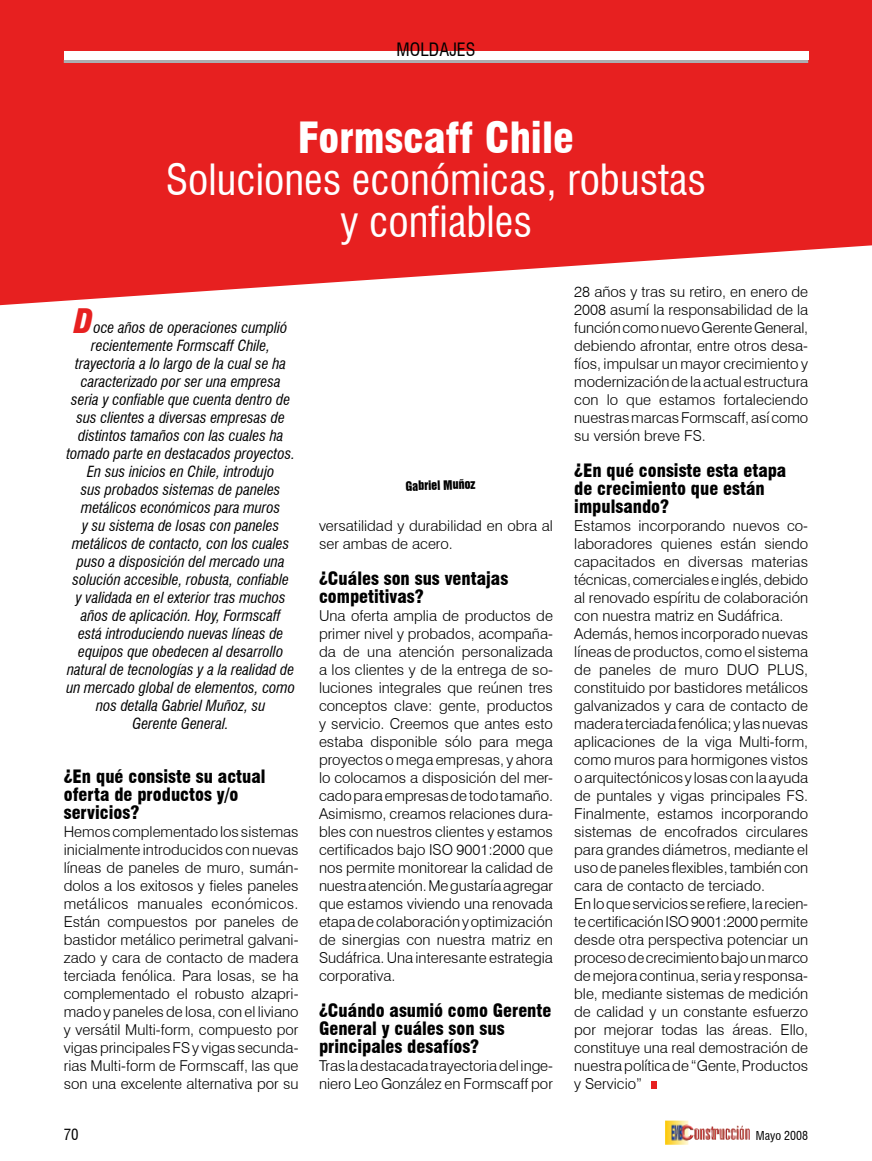
<style>
.page{position:relative;width:872px;height:1161px;background:#fff}
.page>*{position:absolute;margin:0;border:0;box-sizing:border-box;transform-origin:0 0}
.t1{font:300 90px "Swiss 721 BT";color:#e72020}
.t2{font:condensed 42px/42px "Swiss 721 BT";color:#fff;text-align:center}
.t3{font:900 condensed 42px "Swiss 721 BT";color:#fff}
.t4{font:900 condensed 18px/18px "Swiss 721 BT";color:#000}
.t5{font:condensed 18px "Swiss 721 BT";color:#000}
.t6{font:300 15px/18px "Swiss 721 BT";color:#000;text-align:justify}
.t7{font:italic condensed 15px/18px "Swiss 721 BT";color:#000;text-align:center}
.t8{font:condensed 15px "Swiss 721 BT";color:#000}
.t9{font:12px "Swiss 921 BT Regular A";color:#000}
.t10{font:condensed 12px "Swiss 721 BT";color:#000}
.s1{font-weight:900;font-size:33px;color:#e72020}
</style>
<div class="page">
<svg style="left:0;top:0;width:872px;height:306px;background:#e93232"></svg>
<div style="left:64px;top:52px;width:744px;height:8px;background:#fff"></div>
<hr style="left:64px;top:60px;width:744px;height:3px;background:#adaeb1">
<img style="left:665px;top:1120px;width:84px;height:25px">
<img style="left:321px;top:246px;width:231px;height:60px">
<p class="t5" style="left:396px;top:38px;width:80px">MOLDAJES</p>
<h2 class="t3" style="left:298px;top:113px;width:278px">Formscaff Chile</h2>
<h2 class="t2" style="left:166px;top:159px;width:542px">Soluciones económicas, robustas y confiables</h2>
<p class="t7" style="left:66px;top:319px;width:230px"><span class="s1">D</span>oce años de operaciones cumplió recientemente Formscaff Chile, trayectoria a lo largo de la cual se ha caracterizado por ser una empresa seria y confiable que cuenta dentro de sus clientes a diversas empresas de distintos tamaños con las cuales ha tomado parte en destacados proyectos.<br>En sus inicios en Chile, introdujo<br>sus probados sistemas de paneles metálicos económicos para muros<br>y su sistema de losas con paneles metálicos de contacto, con los cuales puso a disposición del mercado una solución accesible, robusta, confiable<br>y validada en el exterior tras muchos años de aplicación. Hoy, Formscaff<br>está introduciendo nuevas líneas de equipos que obedecen al desarrollo natural de tecnologías y a la realidad de un mercado global de elementos, como nos detalla Gabriel Muñoz, su<br>Gerente General.</p>
<p class="t4" style="left:64px;top:767px;width:203px">¿En qué consiste su actual oferta de productos y/o servicios?</p>
<p class="t6" style="left:64px;top:823px;width:236px">Hemos complementado los sistemas inicialmente introducidos con nuevas líneas de paneles de muro, sumán&shy;dolos a los exitosos y fieles paneles metálicos manuales económicos.<br>Están compuestos por paneles de bastidor metálico perimetral galvani&shy;zado y cara de contacto de madera terciada fenólica. Para losas, se ha complementado el robusto alzapri&shy;mado y paneles de losa, con el liviano y versátil Multi-form, compuesto por vigas principales FS y vigas secunda&shy;rias Multi-form de Formscaff, las que son una excelente alternativa por su</p>
<p class="t9" style="left:405px;top:478px;width:71px;rotate:-2deg">Gabriel Muñoz</p>
<p class="t6" style="left:319px;top:517px;width:235px">versatilidad y durabilidad en obra al ser ambas de acero.</p>
<p class="t4" style="left:319px;top:569px;width:191px">¿Cuáles son sus ventajas competitivas?</p>
<p class="t6" style="left:319px;top:607px;width:235px">Una oferta amplia de productos de primer nivel y probados, acompaña&shy;da de una atención personalizada a los clientes y de la entrega de so&shy;luciones integrales que reúnen tres conceptos clave: gente, productos y servicio. Creemos que antes esto estaba disponible sólo para mega proyectos o mega empresas, y ahora lo colocamos a disposición del mer&shy;cado para empresas de todo tamaño.<br>Asimismo, creamos relaciones dura&shy;bles con nuestros clientes y estamos certificados bajo ISO 9001:2000 que nos permite monitorear la calidad de nuestra atención. Me gustaría agregar que estamos viviendo una renovada etapa de colaboración y optimización de sinergias con nuestra matriz en Sudáfrica. Una interesante estrategia corporativa.</p>
<p class="t4" style="left:319px;top:1001px;width:234px">¿Cuándo asumió como Gerente<br>General y cuáles son sus principales desafíos?</p>
<p class="t6" style="left:319px;top:1057px;width:235px">Tras la destacada trayectoria del inge&shy;niero Leo González en Formscaff por</p>
<p class="t6" style="left:574px;top:283px;width:236px">28 años y tras su retiro, en enero de 2008 asumí la responsabilidad de la función como nuevo Gerente General, debiendo afrontar, entre otros desa&shy;fíos, impulsar un mayor crecimiento y modernización de la actual estructura con lo que estamos fortaleciendo nuestras marcas Formscaff, así como su versión breve FS.</p>
<p class="t4" style="left:574px;top:461px;width:214px">¿En qué consiste esta etapa de crecimiento que están impulsando?</p>
<p class="t6" style="left:574px;top:517px;width:236px;text-align:left">Estamos incorporando nuevos co&shy;laboradores quienes están siendo capacitados en diversas materias técnicas, comerciales e inglés, debido al renovado espíritu de colaboración con nuestra matriz en Sudáfrica.<br>Además, hemos incorporado nuevas líneas de productos, como el sistema de paneles de muro DUO PLUS, constituido por bastidores metálicos galvanizados y cara de contacto de madera terciada fenólica; y las nuevas aplicaciones de la viga Multi-form, como muros para hormigones vistos o arquitectónicos y losas con la ayuda de puntales y vigas principales FS.<br>Finalmente, estamos incorporando sistemas de encofrados circulares para grandes diámetros, mediante el uso de paneles flexibles, también con cara de contacto de terciado.<br>En lo que servicios se refiere, la recien&shy;te certificación ISO 9001:2000 permite desde otra perspectiva potenciar un proceso de crecimiento bajo un marco de mejora continua, seria y responsa&shy;ble, mediante sistemas de medición de calidad y un constante esfuerzo por mejorar todas las áreas. Ello, constituye una real demostración de nuestra política de “Gente, Productos y Servicio”</p>
<h1 class="t1" style="left:642px;top:1002px;width:25px">.</h1>
<p class="t8" style="left:64px;top:1125px;width:16px">70</p>
<p class="t10" style="left:756px;top:1128px;width:54px">Mayo 2008</p>
</div>
